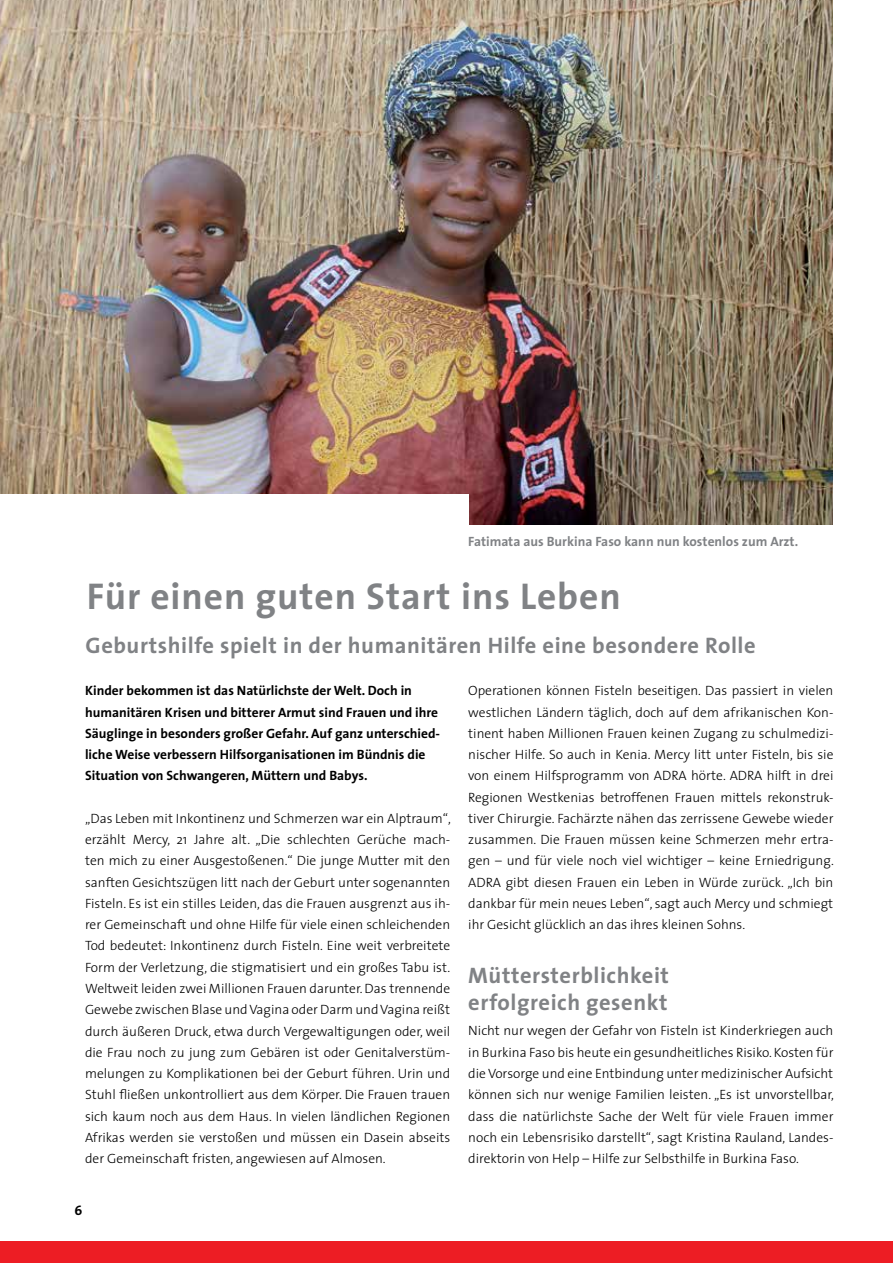
<style>
.page{position:relative;width:893px;height:1263px;background:#fff}
.page>*{position:absolute;margin:0;border:0;box-sizing:border-box;transform-origin:0 0}
.t1{font:700 37.5px "The Sans";letter-spacing:.025em;color:#808285}
.t2{font:700 22.5px/27px "The Sans";letter-spacing:.025em;color:#808285}
.t3{font:300 13.5px/21.3px "The Sans";color:#000;text-align:justify}
.t4{font:700 13.5px/21.3px "The Sans";color:#000}
.t5{font:700 13.5px "The Sans";color:#808285}
</style>
<div class="page">
<div style="left:0;top:1242px;width:893px;height:21px;background:#ed1d24"></div>
<img style="left:0;top:0;width:833px;height:525px">
<div style="left:0;top:494px;width:468px;height:42px;background:#fff"></div>
<p class="t5" style="left:468px;top:531px;width:332px">Fatimata aus Burkina Faso kann nun kostenlos zum Arzt.</p>
<h1 class="t1" style="left:87px;top:565px;width:536px">Für einen guten Start ins Leben</h1>
<h2 class="t2" style="left:86px;top:631px;width:671px">Geburtshilfe spielt in der humanitären Hilfe eine besondere Rolle</h2>
<p class="t4" style="left:85px;top:680px;width:357px">Kinder bekommen ist das Natürlichste der Welt. Doch in humanitären Krisen und bitterer Armut sind Frauen und ihre Säuglinge in besonders großer Gefahr. Auf ganz unterschied&shy;liche Weise verbessern Hilfsorganisationen im Bündnis die Situation von Schwangeren, Müttern und Babys.</p>
<p class="t3" style="left:85px;top:807px;width:367px">„Das Leben mit Inkontinenz und Schmerzen war ein Alptraum“, erzählt Mercy, 21 Jahre alt. „Die schlechten Gerüche mach&shy;ten mich zu einer Ausgestoßenen.“ Die junge Mutter mit den sanften Gesichtszügen litt nach der Geburt unter sogenannten Fisteln. Es ist ein stilles Leiden, das die Frauen ausgrenzt aus ih&shy;rer Gemeinschaft und ohne Hilfe für viele einen schleichenden Tod bedeutet: Inkontinenz durch Fisteln. Eine weit verbreitete Form der Verletzung, die stigmatisiert und ein großes Tabu ist.<br>Weltweit leiden zwei Millionen Frauen darunter. Das trennende Gewebe zwischen Blase und Vagina oder Darm und Vagina reißt durch äußeren Druck, etwa durch Vergewaltigungen oder, weil die Frau noch zu jung zum Gebären ist oder Genitalverstüm&shy;melungen zu Komplikationen bei der Geburt führen. Urin und Stuhl fließen unkontrolliert aus dem Körper. Die Frauen trauen sich kaum noch aus dem Haus. In vielen ländlichen Regionen Afrikas werden sie verstoßen und müssen ein Dasein abseits der Gemeinschaft fristen, angewiesen auf Almosen.</p>
<p class="t4" style="left:74px;top:1200px;width:9px">6</p>
<p class="t3" style="left:468px;top:680px;width:367px">Operationen können Fisteln beseitigen. Das passiert in vielen westlichen Ländern täglich, doch auf dem afrikanischen Kon&shy;tinent haben Millionen Frauen keinen Zugang zu schulmedizi&shy;nischer Hilfe. So auch in Kenia. Mercy litt unter Fisteln, bis sie von einem Hilfsprogramm von ADRA hörte. ADRA hilft in drei Regionen Westkenias betroffenen Frauen mittels rekonstruk&shy;tiver Chirurgie. Fachärzte nähen das zerrissene Gewebe wieder zusammen. Die Frauen müssen keine Schmerzen mehr ertra&shy;gen – und für viele noch viel wichtiger – keine Erniedrigung.<br>ADRA gibt diesen Frauen ein Leben in Würde zurück. „Ich bin dankbar für mein neues Leben“, sagt auch Mercy und schmiegt ihr Gesicht glücklich an das ihres kleinen Sohns.</p>
<h2 class="t2" style="left:468px;top:961px;width:202px">Müttersterblichkeit erfolgreich gesenkt</h2>
<p class="t3" style="left:468px;top:1020px;width:367px">Nicht nur wegen der Gefahr von Fisteln ist Kinderkriegen auch in Burkina Faso bis heute ein gesundheitliches Risiko. Kosten für die Vorsorge und eine Entbindung unter medizinischer Aufsicht können sich nur wenige Familien leisten. „Es ist unvorstellbar, dass die natürlichste Sache der Welt für viele Frauen immer noch ein Lebensrisiko darstellt“, sagt Kristina Rauland, Landes&shy;direktorin von Help – Hilfe zur Selbsthilfe in Burkina Faso.</p>
</div>
